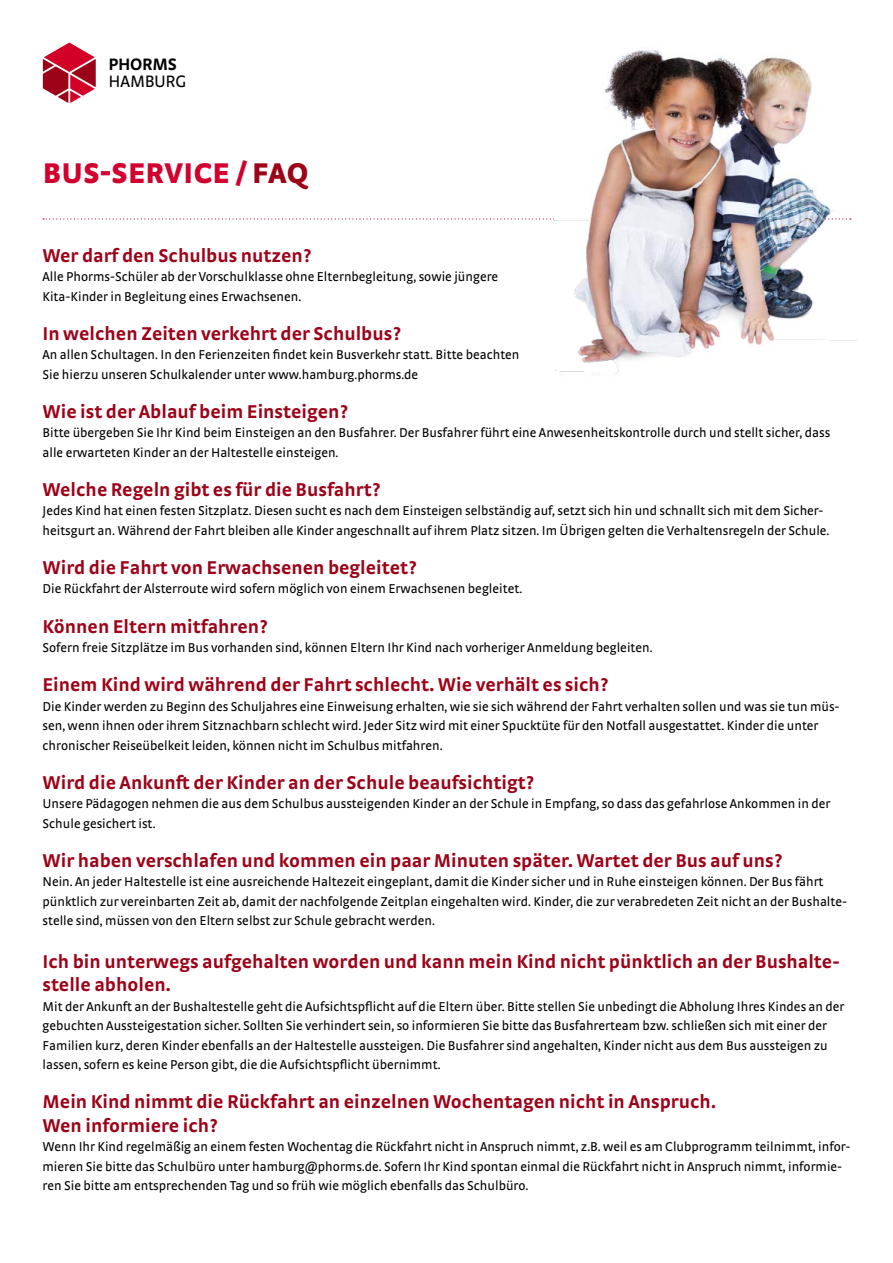
<style>
.page{position:relative;width:893px;height:1263px;background:#fff}
.page>*{position:absolute;margin:0;border:0;box-sizing:border-box;transform-origin:0 0}
.t1{font:900 30px "Strada OT";letter-spacing:.01em;color:#d2002f}
.t2{font:700 19.5px/23.4px "Strada OT";color:#9d0318}
.t3{font:17.4px "Strada OT";letter-spacing:-.02em;color:#000}
.t4{font:700 17.4px "Strada OT";letter-spacing:-.015em;color:#000}
.t5{font:13.5px/19.5px "Strada OT";color:#000}
.s1{color:#9d0318}
</style>
<div class="page">
<svg style="left:43px;top:218px;width:511px;height:2px"></svg>
<svg style="left:43px;top:43px;width:53px;height:60px"></svg>
<img style="left:555px;top:50px;width:302px;height:326px">
<p class="t4" style="left:109px;top:54px;width:70px">PHORMS</p>
<p class="t3" style="left:109px;top:72px;width:79px">HAMBURG</p>
<h1 class="t1" style="left:43px;top:154px;width:267px">BUS-SERVICE / <span class="s1">FAQ</span></h1>
<h2 class="t2" style="left:43px;top:244px;width:271px">Wer darf den Schulbus nutzen?</h2>
<p class="t5" style="left:43px;top:267px;width:457px">Alle Phorms-Schüler ab der Vorschulklasse ohne Elternbegleitung, sowie jüngere<br>Kita-Kinder in Begleitung eines Erwachsenen.</p>
<h2 class="t2" style="left:43px;top:322px;width:360px">In welchen Zeiten verkehrt der Schulbus?</h2>
<p class="t5" style="left:43px;top:345px;width:478px">An allen Schultagen. In den Ferienzeiten findet kein Busverkehr statt. Bitte beachten<br>Sie hierzu unseren Schulkalender unter www.hamburg.phorms.de</p>
<h2 class="t2" style="left:43px;top:400px;width:307px">Wie ist der Ablauf beim Einsteigen?</h2>
<p class="t5" style="left:43px;top:423px;width:789px">Bitte übergeben Sie Ihr Kind beim Einsteigen an den Busfahrer. Der Busfahrer führt eine Anwesenheitskontrolle durch und stellt sicher, dass alle erwarteten Kinder an der Haltestelle einsteigen.</p>
<h2 class="t2" style="left:43px;top:478px;width:339px">Welche Regeln gibt es für die Busfahrt?</h2>
<p class="t5" style="left:43px;top:501px;width:788px">Jedes Kind hat einen festen Sitzplatz. Diesen sucht es nach dem Einsteigen selbständig auf, setzt sich hin und schnallt sich mit dem Sicher&shy;heitsgurt an. Während der Fahrt bleiben alle Kinder angeschnallt auf ihrem Platz sitzen. Im Übrigen gelten die Verhaltensregeln der Schule.</p>
<h2 class="t2" style="left:43px;top:556px;width:376px">Wird die Fahrt von Erwachsenen begleitet?</h2>
<p class="t5" style="left:43px;top:579px;width:481px">Die Rückfahrt der Alsterroute wird sofern möglich von einem Erwachsenen begleitet.</p>
<h2 class="t2" style="left:43px;top:614px;width:227px">Können Eltern mitfahren?</h2>
<p class="t5" style="left:43px;top:638px;width:612px">Sofern freie Sitzplätze im Bus vorhanden sind, können Eltern Ihr Kind nach vorheriger Anmeldung begleiten.</p>
<h2 class="t2" style="left:43px;top:673px;width:567px">Einem Kind wird während der Fahrt schlecht. Wie verhält es sich?</h2>
<p class="t5" style="left:43px;top:696px;width:799px">Die Kinder werden zu Beginn des Schuljahres eine Einweisung erhalten, wie sie sich während der Fahrt verhalten sollen und was sie tun müs&shy;sen, wenn ihnen oder ihrem Sitznachbarn schlecht wird. Jeder Sitz wird mit einer Spucktüte für den Notfall ausgestattet. Kinder die unter chronischer Reiseübelkeit leiden, können nicht im Schulbus mitfahren.</p>
<h2 class="t2" style="left:43px;top:770px;width:493px">Wird die Ankunft der Kinder an der Schule beaufsichtigt?</h2>
<p class="t5" style="left:43px;top:794px;width:789px">Unsere Pädagogen nehmen die aus dem Schulbus aussteigenden Kinder an der Schule in Empfang, so dass das gefahrlose Ankommen in der<br>Schule gesichert ist.</p>
<h2 class="t2" style="left:43px;top:848px;width:741px">Wir haben verschlafen und kommen ein paar Minuten später. Wartet der Bus auf uns?</h2>
<p class="t5" style="left:43px;top:872px;width:806px">Nein. An jeder Haltestelle ist eine ausreichende Haltezeit eingeplant, damit die Kinder sicher und in Ruhe einsteigen können. Der Bus fährt pünktlich zur vereinbarten Zeit ab, damit der nachfolgende Zeitplan eingehalten wird. Kinder, die zur verabredeten Zeit nicht an der Bushalte&shy;stelle sind, müssen von den Eltern selbst zur Schule gebracht werden.</p>
<h2 class="t2" style="left:43px;top:949px;width:799px">Ich bin unterwegs aufgehalten worden und kann mein Kind nicht pünktlich an der Bushalte&shy;stelle abholen.</h2>
<p class="t5" style="left:43px;top:997px;width:803px">Mit der Ankunft an der Bushaltestelle geht die Aufsichtspflicht auf die Eltern über. Bitte stellen Sie unbedingt die Abholung Ihres Kindes an der gebuchten Aussteigestation sicher. Sollten Sie verhindert sein, so informieren Sie bitte das Busfahrerteam bzw. schließen sich mit einer der Familien kurz, deren Kinder ebenfalls an der Haltestelle aussteigen. Die Busfahrer sind angehalten, Kinder nicht aus dem Bus aussteigen zu lassen, sofern es keine Person gibt, die die Aufsichtspflicht übernimmt.</p>
<h2 class="t2" style="left:43px;top:1090px;width:675px">Mein Kind nimmt die Rückfahrt an einzelnen Wochentagen nicht in Anspruch.<br>Wen informiere ich?</h2>
<p class="t5" style="left:43px;top:1137px;width:809px">Wenn Ihr Kind regelmäßig an einem festen Wochentag die Rückfahrt nicht in Anspruch nimmt, z.B. weil es am Clubprogramm teilnimmt, infor&shy;mieren Sie bitte das Schulbüro unter hamburg@phorms.de. Sofern Ihr Kind spontan einmal die Rückfahrt nicht in Anspruch nimmt, informie&shy;ren Sie bitte am entsprechenden Tag und so früh wie möglich ebenfalls das Schulbüro.</p>
</div>
